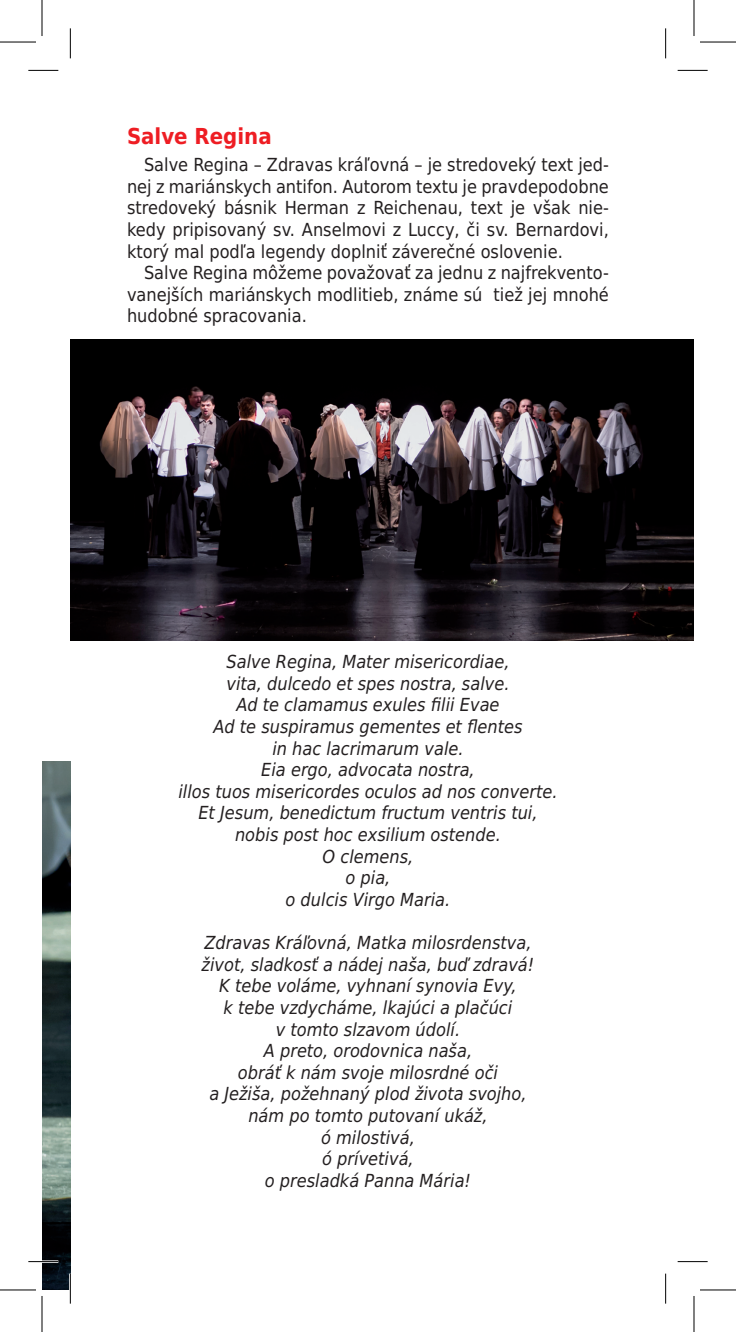
<style>
.page{position:relative;width:736px;height:1332px;background:#fff}
.page>*{position:absolute;margin:0;border:0;box-sizing:border-box;transform-origin:0 0}
.t1{font:700 22px "DejaVu Sans Condensed";color:#ee1d23}
.t2{font:italic 18px/21.6px "DejaVu Sans Condensed";color:#231f20;text-align:center}
.t3{font:18px/21.6px "DejaVu Sans Condensed";color:#231f20;text-align:justify}
</style>
<div class="page">
<img style="left:42px;top:761px;width:28px;height:528px">
<img style="left:70px;top:340px;width:624px;height:300px">
<hr style="left:28px;top:1260px;width:30px;height:2px;background:#fff">
<hr style="left:69px;top:1273px;width:3px;height:30px;background:#fff">
<hr style="left:28px;top:70px;width:30px;height:1px;background:#000">
<hr style="left:678px;top:70px;width:30px;height:1px;background:#000">
<hr style="left:28px;top:1261px;width:30px;height:1px;background:#000">
<hr style="left:678px;top:1261px;width:30px;height:1px;background:#000">
<hr style="left:70px;top:28px;width:1px;height:30px;background:#000">
<hr style="left:70px;top:1273px;width:1px;height:30px;background:#000">
<hr style="left:665px;top:28px;width:1px;height:30px;background:#000">
<hr style="left:665px;top:1273px;width:1px;height:30px;background:#000">
<hr style="left:0;top:42px;width:36px;height:1px;background:#000">
<hr style="left:700px;top:42px;width:36px;height:1px;background:#000">
<hr style="left:0;top:1289px;width:36px;height:1px;background:#000">
<hr style="left:700px;top:1289px;width:36px;height:1px;background:#000">
<hr style="left:42px;top:0;width:1px;height:36px;background:#000">
<hr style="left:42px;top:1295px;width:1px;height:36px;background:#000">
<hr style="left:694px;top:0;width:1px;height:36px;background:#000">
<hr style="left:694px;top:1295px;width:1px;height:36px;background:#000">
<p class="t1" style="left:127px;top:118px;width:146px">Salve Regina</p>
<p class="t3" style="left:127px;top:153px;width:483px;text-indent:17px">Salve Regina – Zdravas kráľovná – je stredoveký text jed&shy;nej z mariánskych antifon. Autorom textu je pravdepodobne stredoveký básnik Herman z Reichenau, text je však nie&shy;kedy pripisovaný sv. Anselmovi z Luccy, či sv. Bernardovi, ktorý mal podľa legendy doplniť záverečné oslovenie.</p>
<p class="t3" style="left:127px;top:261px;width:483px;text-indent:17px">Salve Regina môžeme považovať za jednu z najfrekvento&shy;vanejších mariánskych modlitieb, známe sú tiež jej mnohé hudobné spracovania.</p>
<p class="t2" style="left:178px;top:651px;width:381px">Salve Regina, Mater misericordiae,<br>vita, dulcedo et spes nostra, salve.<br>Ad te clamamus exules filii Evae<br>Ad te suspiramus gementes et flentes<br>in hac lacrimarum vale.<br>Eia ergo, advocata nostra,<br>illos tuos misericordes oculos ad nos converte.<br>Et Jesum, benedictum fructum ventris tui, nobis post hoc exsilium ostende.<br>O clemens,<br>o pia,<br>o dulcis Virgo Maria.</p>
<p class="t2" style="left:202px;top:931px;width:334px">Zdravas Kráľovná, Matka milosrdenstva, život, sladkosť a nádej naša, buď zdravá!<br>K tebe voláme, vyhnaní synovia Evy,<br>k tebe vzdycháme, lkajúci a plačúci<br>v tomto slzavom údolí.<br>A preto, orodovnica naša,<br>obráť k nám svoje milosrdné oči<br>a Ježiša, požehnaný plod života svojho, nám po tomto putovaní ukáž,<br>ó milostivá,<br>ó prívetivá,<br>o presladká Panna Mária!</p>
</div>
